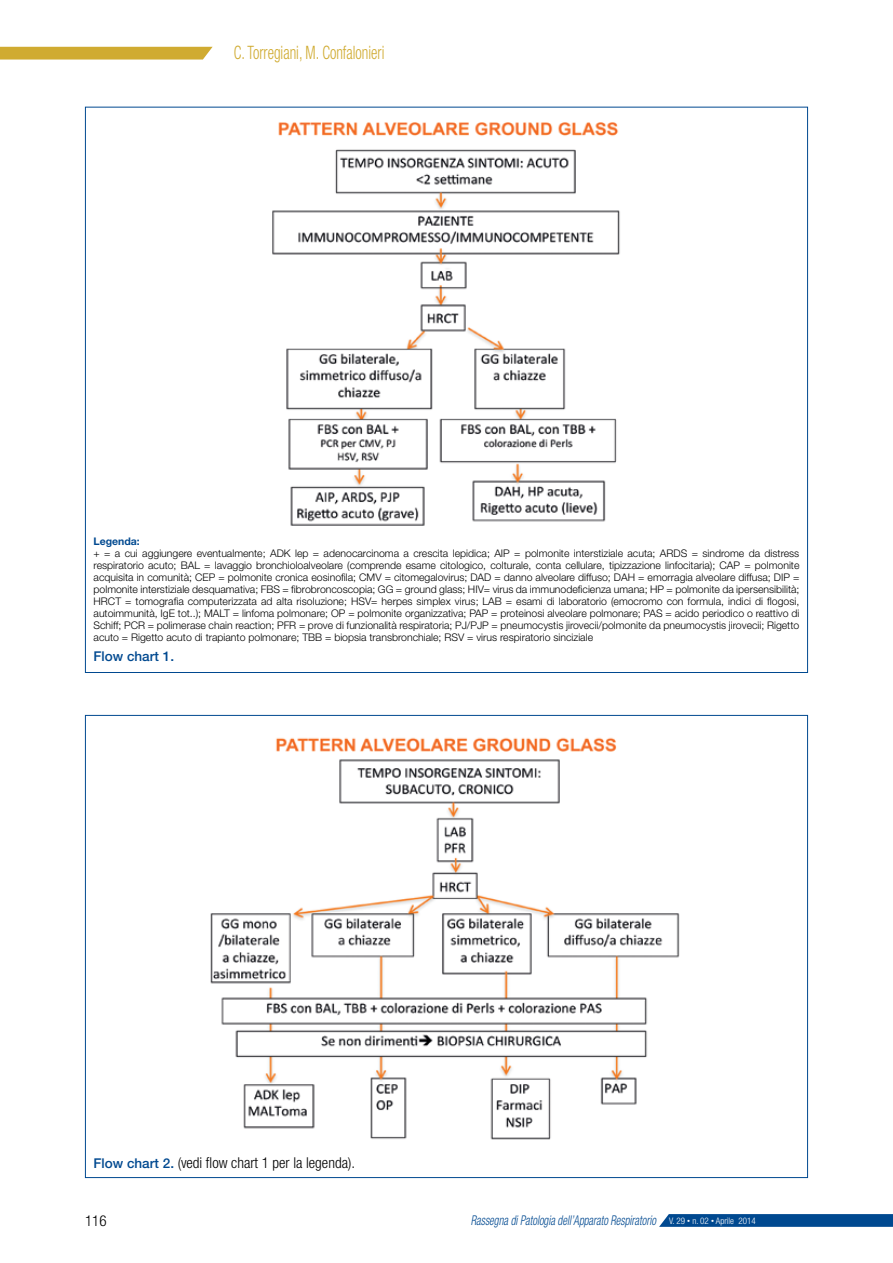
<style>
.page{position:relative;width:893px;height:1263px;background:#fff}
.page>*{position:absolute;margin:0;border:0;box-sizing:border-box;transform-origin:0 0}
.t1{font:300 condensed 18.45px "Helvetica Neue LT Std";color:#d0ab31;scale:.8 1}
.t2{font:300 condensed 15px "Helvetica Neue LT Std";color:#000}
.t3{font:italic 300 condensed 13.5px "Helvetica Neue LT Std";color:#004990;scale:.8 1}
.t4{font:500 13.5px "Helvetica Neue LT Std";color:#004990}
.t5{font:300 10.5px/12px "Helvetica Neue LT Std";color:#000;text-align:justify}
.t6{font:700 10.5px "Helvetica Neue LT Std";color:#004990}
.s1{font-weight:500;font-stretch:normal;font-size:13.5px;color:#004990}
.s2{font-style:normal;font-size:9px;color:#fff}
.s3{font-style:normal;font-size:6px;color:#fff}
</style>
<div class="page">
<svg style="left:0;top:47px;width:213px;height:13px;background:#d2af3d"></svg>
<svg style="left:659px;top:1214px;width:234px;height:13px;background:#095094"></svg>
<img style="left:272px;top:122px;width:348px;height:404px">
<img style="left:210px;top:737px;width:470px;height:403px">
<h1 class="t1" style="left:234px;top:42px;width:190px">C. Torregiani, M. Confalonieri</h1>
<p class="t6" style="left:94px;top:534px;width:48px">Legenda:</p>
<p class="t5" style="left:94px;top:547px;width:707px">+ = a cui aggiungere eventualmente; ADK lep = adenocarcinoma a crescita lepidica; AIP = polmonite interstiziale acuta; ARDS = sindrome da distress respiratorio acuto; BAL = lavaggio bronchioloalveolare (comprende esame citologico, colturale, conta cellulare, tipizzazione linfocitaria); CAP = polmonite acquisita in comunità; CEP = polmonite cronica eosinofila; CMV = citomegalovirus; DAD = danno alveolare diffuso; DAH = emorragia alveolare diffusa; DIP = polmonite interstiziale desquamativa; FBS = fibrobroncoscopia; GG = ground glass; HIV= virus da immunodeficienza umana; HP = polmonite da ipersensibilità; HRCT = tomografia computerizzata ad alta risoluzione; HSV= herpes simplex virus; LAB = esami di laboratorio (emocromo con formula, indici di flogosi, autoimmunità, IgE tot..); MALT = linfoma polmonare; OP = polmonite organizzativa; PAP = proteinosi alveolare polmonare; PAS = acido periodico o reattivo di Schiff; PCR = polimerase chain reaction; PFR = prove di funzionalità respiratoria; PJ/PJP = pneumocystis jirovecii/polmonite da pneumocystis jirovecii; Rigetto acuto = Rigetto acuto di trapianto polmonare; TBB = biopsia transbronchiale; RSV = virus respiratorio sinciziale</p>
<p class="t4" style="left:94px;top:648px;width:82px">Flow chart 1.</p>
<h2 class="t2" style="left:94px;top:1154px;width:263px"><span class="s1">Flow chart 2.</span> (vedi flow chart 1 per la legenda).</h2>
<h2 class="t2" style="left:85px;top:1212px;width:23px">116</h2>
<p class="t3" style="left:471px;top:1212px;width:357px">Rassegna di Patologia dell’Apparato Respiratorio <span class="s2">V. 29</span> <span class="s3">•</span> <span class="s2">n. 02</span> <span class="s3">•</span> <span class="s2">Aprile 2014</span></p>
</div>
